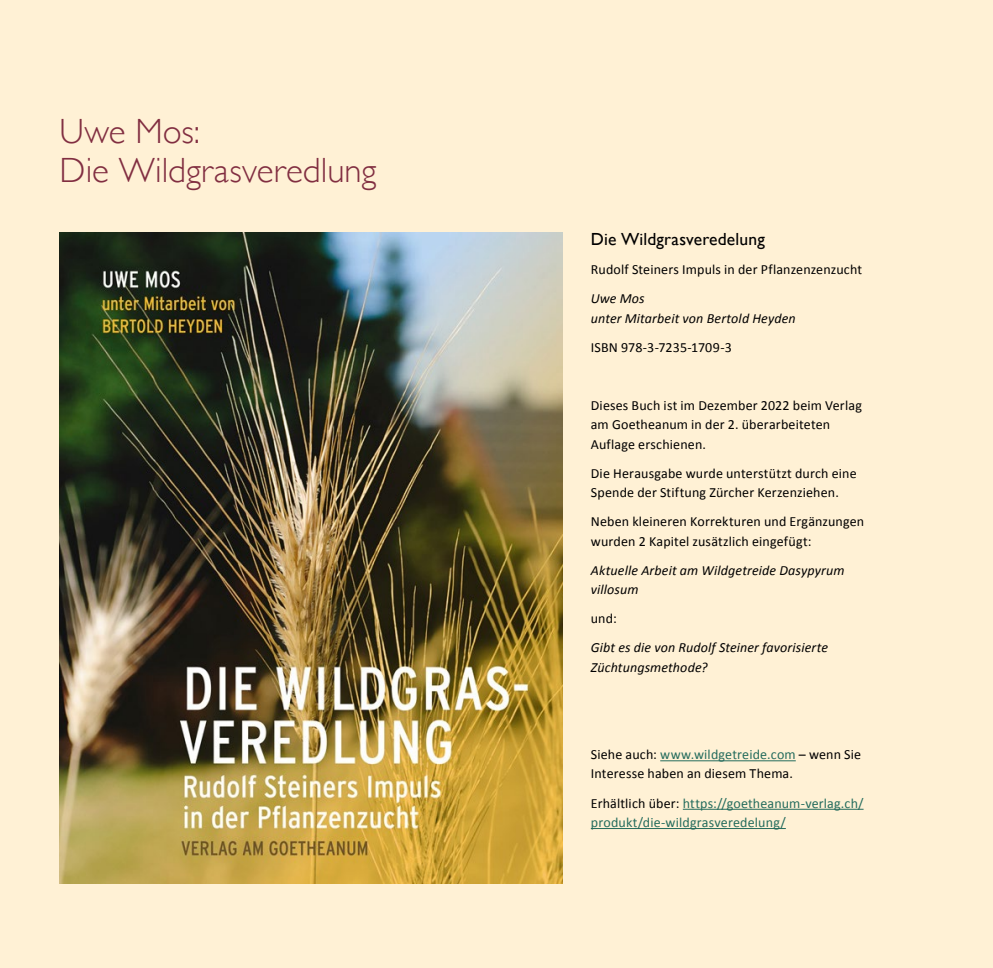
<style>
.page{position:relative;width:993px;height:968px;background:#fff}
.page>*{position:absolute;margin:0;border:0;box-sizing:border-box;transform-origin:0 0}
.t1{font:300 35px "Gill Sans";color:#812e41}
.sub2{font:17.5px "Gill Sans";letter-spacing:.01em;color:#000}
.Literatur{font:14px/19.2px "Calibri";letter-spacing:.01em;color:#000}
.Literatur-2{font:italic 14px/19.2px "Calibri";letter-spacing:.01em;color:#000}
.Literatur-3{font:14px/19.2px "Calibri";letter-spacing:.01em;color:#256c5d}
.s1{color:#256c5d}
.s2{color:#000}
</style>
<div class="page">
<div style="left:0;top:0;width:992px;height:967px;background:#fff1d5"></div>
<img style="left:60px;top:233px;width:502px;height:650px">
<hr style="left:660px;top:760px;width:135px;height:1px;background:#256c5d">
<hr style="left:682px;top:808px;width:181px;height:1px;background:#256c5d">
<hr style="left:590px;top:827px;width:195px;height:1px;background:#256c5d">
<p class="t1" style="left:60px;top:104px;width:142px">Uwe Mos:</p>
<p class="t1" style="left:60px;top:143px;width:318px">Die Wildgrasveredlung</p>
<p class="sub2" style="left:590px;top:229px;width:175px">Die Wildgrasveredelung</p>
<p class="Literatur" style="left:590px;top:259px;width:273px">Rudolf Steiners Impuls in der Pflanzenzenzucht</p>
<p class="Literatur-2" style="left:590px;top:288px;width:206px">Uwe Mos<br>unter Mitarbeit von Bertold Heyden</p>
<p class="Literatur" style="left:590px;top:337px;width:142px">ISBN 978-3-7235-1709-3</p>
<p class="Literatur" style="left:590px;top:395px;width:272px">Dieses Buch ist im Dezember 2022 beim Verlag am Goetheanum in der 2. überarbeiteten<br>Auflage erschienen.</p>
<p class="Literatur" style="left:590px;top:463px;width:267px">Die Herausgabe wurde unterstützt durch eine<br>Spende der Stiftung Zürcher Kerzenziehen.</p>
<p class="Literatur" style="left:590px;top:511px;width:275px">Neben kleineren Korrekturen und Ergänzungen wurden 2 Kapitel zusätzlich eingefügt:</p>
<p class="Literatur-2" style="left:590px;top:559px;width:255px">Aktuelle Arbeit am Wildgetreide Dasypyrum villosum</p>
<p class="Literatur" style="left:590px;top:608px;width:28px">und:</p>
<p class="Literatur-2" style="left:590px;top:637px;width:239px">Gibt es die von Rudolf Steiner favorisierte<br>Züchtungsmethode?</p>
<p class="Literatur" style="left:590px;top:744px;width:272px">Siehe auch: <span class="s1">www.wildgetreide.com</span> – wenn Sie<br>Interesse haben an diesem Thema.</p>
<p class="Literatur-3" style="left:590px;top:792px;width:274px"><span class="s2">Erhältlich über:</span> https://goetheanum-verlag.ch/ produkt/die-wildgrasveredelung/</p>
</div>
